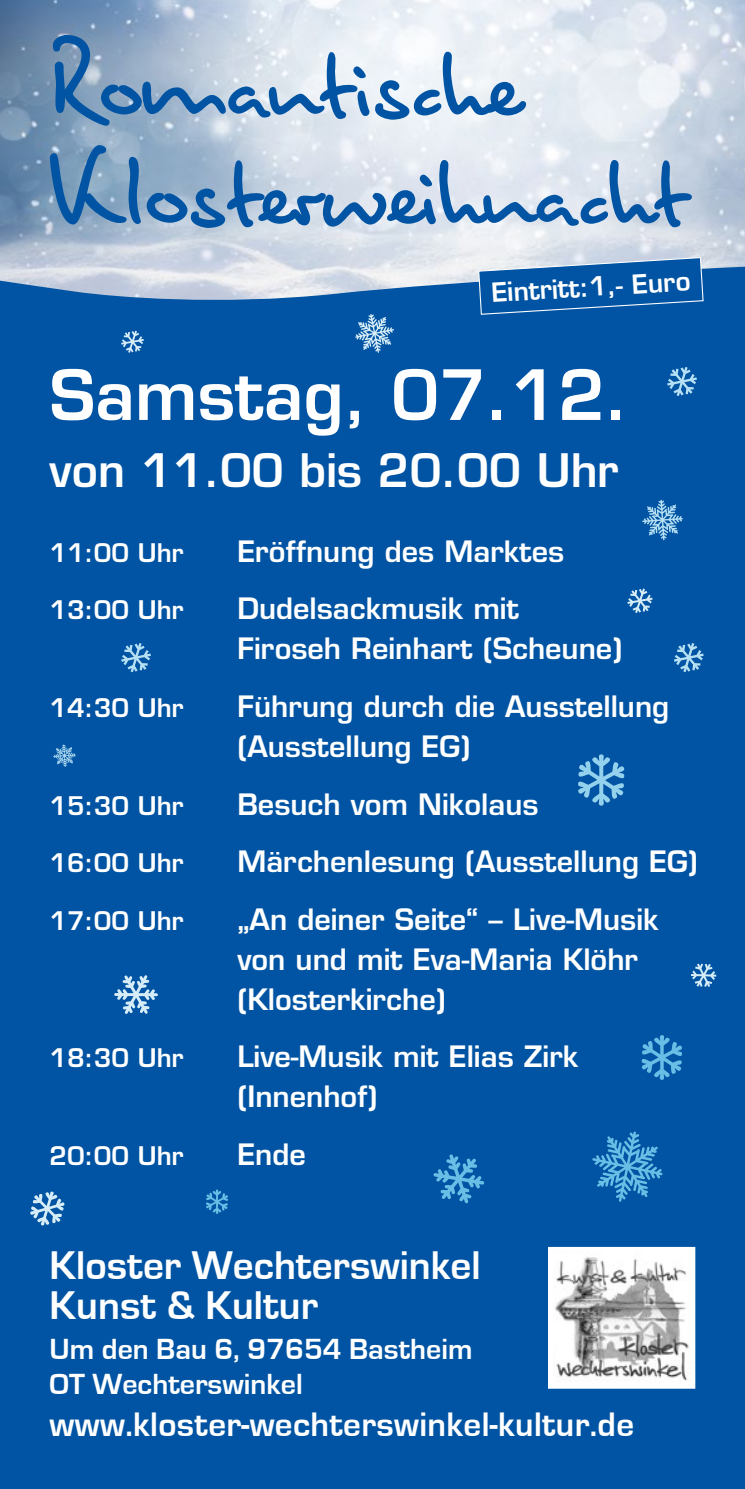
<style>
.page{position:relative;width:745px;height:1489px;background:#fff}
.page>*{position:absolute;margin:0;border:0;box-sizing:border-box;transform-origin:0 0}
.t1{font:101.75px/108.2px "Brouet Handwriting";letter-spacing:.025em;color:#0054a3}
.t2{font:600 67.5px "Eurostile LT Std";color:#fff}
.t3{font:600 45px "Eurostile LT Std";color:#fff}
.t4{font:700 41.25px/40px "Eurostile";color:#fff}
.t5{font:700 35px "Eurostile";letter-spacing:.01em;color:#fff}
.t6{font:700 30px/35px "Eurostile";color:#fff}
.t7{font:600 28.75px/40px "Eurostile LT Std";color:#fff}
.t8{font:600 25.75px "Eurostile";color:#fff}
.t9{font:600 25px "Eurostile LT Std";color:#fff}
</style>
<div class="page">
<div style="left:0;top:211px;width:744px;height:1277px;background:#0054a3"></div>
<img style="left:0;top:0;width:744px;height:302px">
<svg style="left:52px;top:34px;width:475px;height:93px"></svg>
<svg style="left:49px;top:144px;width:643px;height:85px"></svg>
<svg style="left:477px;top:256px;width:226px;height:59px"></svg>
<div style="left:548px;top:1247px;width:146px;height:140px;background:#fff"></div>
<img style="left:555px;top:1257px;width:134px;height:124px">
<div style="left:547px;top:1246px;width:147px;height:142px;border:1px solid #fff"></div>
<svg style="left:433px;top:1154px;width:51px;height:49px"></svg>
<svg style="left:114px;top:975px;width:44px;height:38px"></svg>
<svg style="left:578px;top:754px;width:46px;height:52px"></svg>
<svg style="left:641px;top:1035px;width:41px;height:45px"></svg>
<svg style="left:30px;top:1191px;width:35px;height:34px"></svg>
<svg style="left:592px;top:1131px;width:70px;height:70px"></svg>
<svg style="left:642px;top:499px;width:40px;height:41px"></svg>
<svg style="left:355px;top:314px;width:39px;height:39px"></svg>
<svg style="left:121px;top:643px;width:30px;height:29px"></svg>
<svg style="left:674px;top:643px;width:29px;height:29px"></svg>
<svg style="left:667px;top:367px;width:29px;height:29px"></svg>
<svg style="left:691px;top:963px;width:24px;height:23px"></svg>
<svg style="left:627px;top:588px;width:25px;height:25px"></svg>
<svg style="left:121px;top:331px;width:23px;height:22px"></svg>
<svg style="left:206px;top:1189px;width:22px;height:24px"></svg>
<svg style="left:53px;top:744px;width:23px;height:23px"></svg>
<h1 class="t1" style="left:50px;top:27px;width:637px">Romantische<br>Klosterweihnacht</h1>
<p class="t8" style="left:490px;top:276px;width:201px;rotate:-3deg">Eintritt:1,- Euro</p>
<h2 class="t2" style="left:50px;top:353px;width:581px">Samstag, 07.12.</h2>
<h3 class="t3" style="left:50px;top:443px;width:570px">von 11.00 bis 20.00 Uhr</h3>
<p class="t9" style="left:50px;top:537px;width:135px">11:00 Uhr</p>
<p class="t7" style="left:237px;top:531px;width:328px">Eröffnung des Marktes</p>
<p class="t9" style="left:50px;top:594px;width:135px">13:00 Uhr</p>
<p class="t7" style="left:237px;top:588px;width:386px">Dudelsackmusik mit<br>Firoseh Reinhart (Scheune)</p>
<p class="t9" style="left:50px;top:692px;width:135px">14:30 Uhr</p>
<p class="t7" style="left:237px;top:686px;width:433px">Führung durch die Ausstellung (Ausstellung EG)</p>
<p class="t9" style="left:50px;top:789px;width:135px">15:30 Uhr</p>
<p class="t7" style="left:237px;top:783px;width:302px">Besuch vom Nikolaus</p>
<p class="t9" style="left:50px;top:847px;width:135px">16:00 Uhr</p>
<p class="t7" style="left:237px;top:841px;width:462px">Märchenlesung (Ausstellung EG)</p>
<p class="t9" style="left:50px;top:904px;width:135px">17:00 Uhr</p>
<p class="t7" style="left:237px;top:898px;width:422px">„An deiner Seite“ – Live-Musik von und mit Eva-Maria Klöhr (Klosterkirche)</p>
<p class="t9" style="left:50px;top:1042px;width:135px">18:30 Uhr</p>
<p class="t7" style="left:237px;top:1036px;width:342px">Live-Musik mit Elias Zirk (Innenhof)</p>
<p class="t9" style="left:50px;top:1139px;width:135px">20:00 Uhr</p>
<p class="t7" style="left:237px;top:1133px;width:70px">Ende</p>
<h3 class="t4" style="left:50px;top:1245px;width:432px">Kloster Wechterswinkel<br>Kunst &amp; Kultur</h3>
<p class="t6" style="left:50px;top:1331px;width:424px">Um den Bau 6, 97654 Bastheim<br>OT Wechterswinkel</p>
<p class="t5" style="left:50px;top:1405px;width:585px">www.kloster-wechterswinkel-kultur.de</p>
</div>
